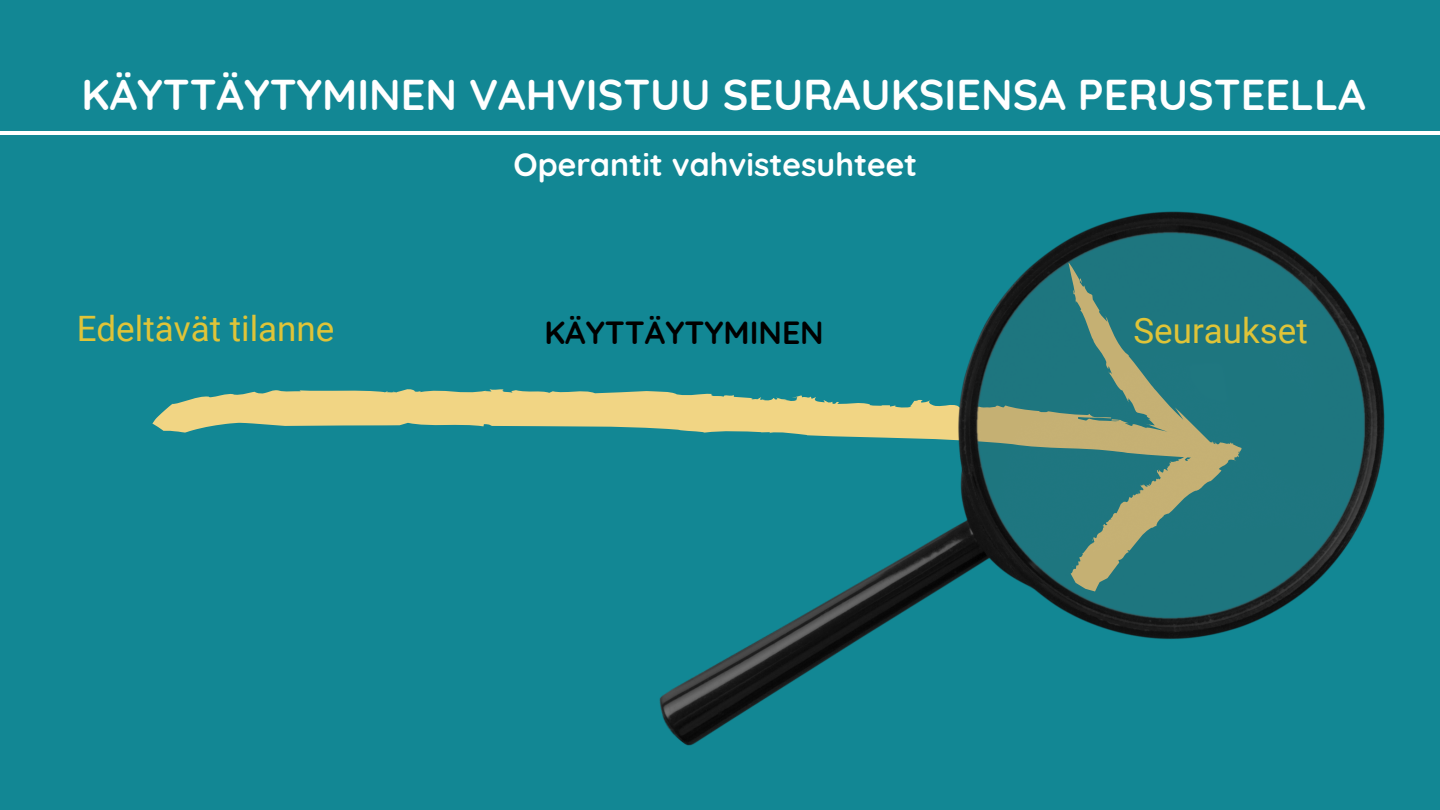
<style>
.page{position:relative;width:1440px;height:810px;background:#128794}
.page>*{position:absolute;margin:0;border:0;box-sizing:border-box;transform-origin:0 0}
.t1{font:700 43px "Quicksand";color:#fff}
.t2{font:35px "Roboto";color:#dfc438}
.t3{font:700 32px "Quicksand";color:#fff}
.t4{font:700 32px "Quicksand";color:#000}
</style>
<div class="page">
<svg style="left:152px;top:389px;width:508px;height:44px;fill:#f1d584"></svg>
<img style="left:660px;top:212px;width:724px;height:534px">
<hr style="left:0;top:131px;width:1440px;height:4px;background:#fff">
<p class="t1" style="left:82px;top:67px;width:1286px">KÄYTTÄYTYMINEN VAHVISTUU SEURAUKSIENSA PERUSTEELLA</p>
<p class="t3" style="left:514px;top:144px;width:405px">Operantit vahvistesuhteet</p>
<p class="t2" style="left:77px;top:309px;width:259px">Edeltävät tilanne</p>
<p class="t2" style="left:1133px;top:311px;width:176px">Seuraukset</p>
<p class="t4" style="left:544px;top:312px;width:281px">KÄYTTÄYTYMINEN</p>
</div>
